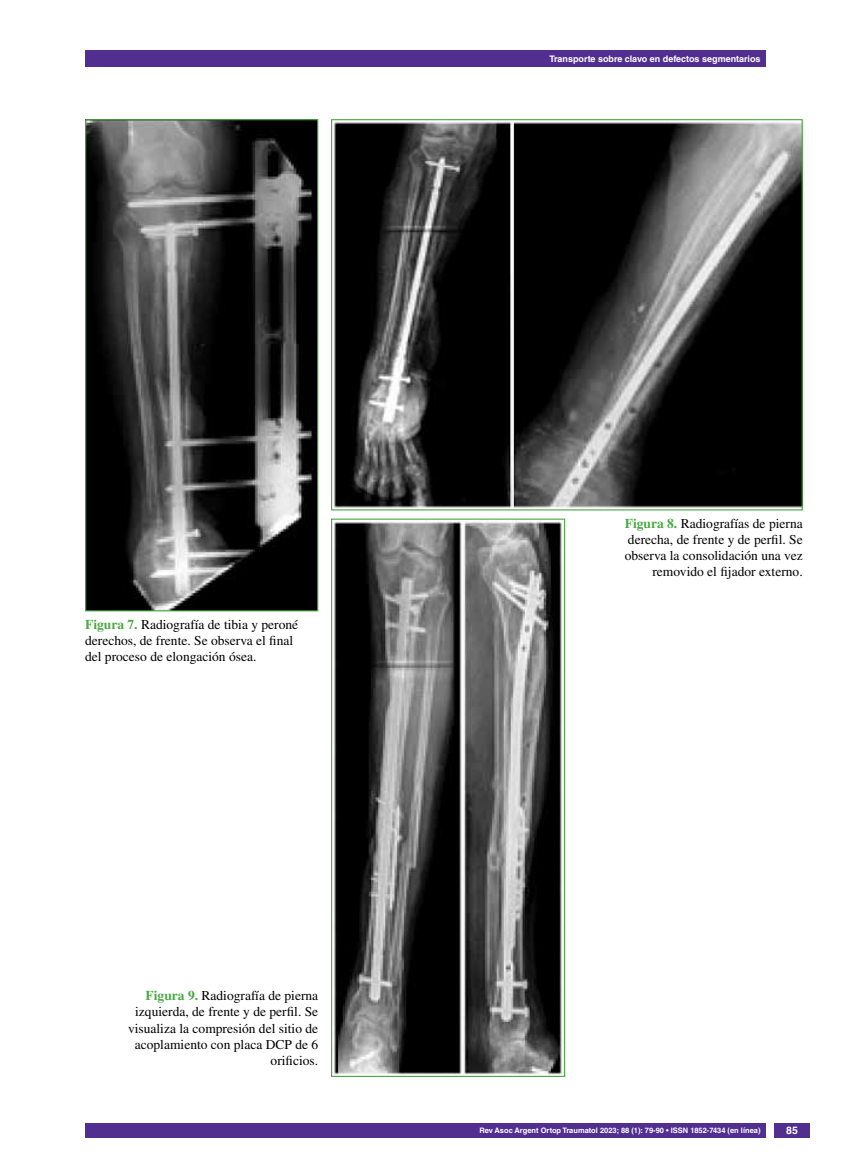
<style>
.page{position:relative;width:851px;height:1170px;background:#fff}
.page>*{position:absolute;margin:0;border:0;box-sizing:border-box;transform-origin:0 0}
.t1{font:13.5px/16.2px "Times LT Std";color:#000;text-align:right}
.t2{font:700 10.5px "Helvetica LT Std";color:#fff}
.t3{font:700 9px "Helvetica LT Std";color:#fff}
.t4{font:700 7.5px "Helvetica LT Std";color:#fff}
.s1{font-weight:700;color:#49a942}
</style>
<div class="page">
<div style="left:85px;top:50px;width:680px;height:17px;background:#522e91"></div>
<div style="left:85px;top:1123px;width:680px;height:14px;background:#522e91"></div>
<div style="left:774px;top:1123px;width:35px;height:14px;background:#522e91"></div>
<img style="left:87px;top:121px;width:229px;height:488px">
<div style="left:85px;top:119px;width:233px;height:492px;border:1px solid #49a942"></div>
<img style="left:334px;top:121px;width:466px;height:387px">
<img style="left:334px;top:520px;width:229px;height:554px">
<div style="left:331px;top:518px;width:234px;height:558px;border:1px solid #49a942"></div>
<p class="t3" style="left:549px;top:53px;width:213px">Transporte sobre clavo en defectos segmentarios</p>
<p class="t1" style="left:85px;top:616px;width:215px;text-align:left"><span class="s1">Figura 7.</span> Radiografía de tibia y peroné derechos, de frente. Se observa el final del proceso de elongación ósea.</p>
<p class="t1" style="left:128px;top:987px;width:192px"><span class="s1">Figura 9.</span> Radiografía de pierna izquierda, de frente y de perfil. Se visualiza la compresión del sitio de acoplamiento con placa DCP de 6 orificios.</p>
<p class="t1" style="left:624px;top:515px;width:179px"><span class="s1">Figura 8.</span> Radiografías de pierna derecha, de frente y de perfil. Se observa la consolidación una vez removido el fijador externo.</p>
<p class="t4" style="left:479px;top:1125px;width:282px">Rev Asoc Argent Ortop Traumatol 2023; 88 (1): 79-90 • ISSN 1852-7434 (en línea)</p>
<p class="t2" style="left:786px;top:1124px;width:13px">85</p>
</div>
